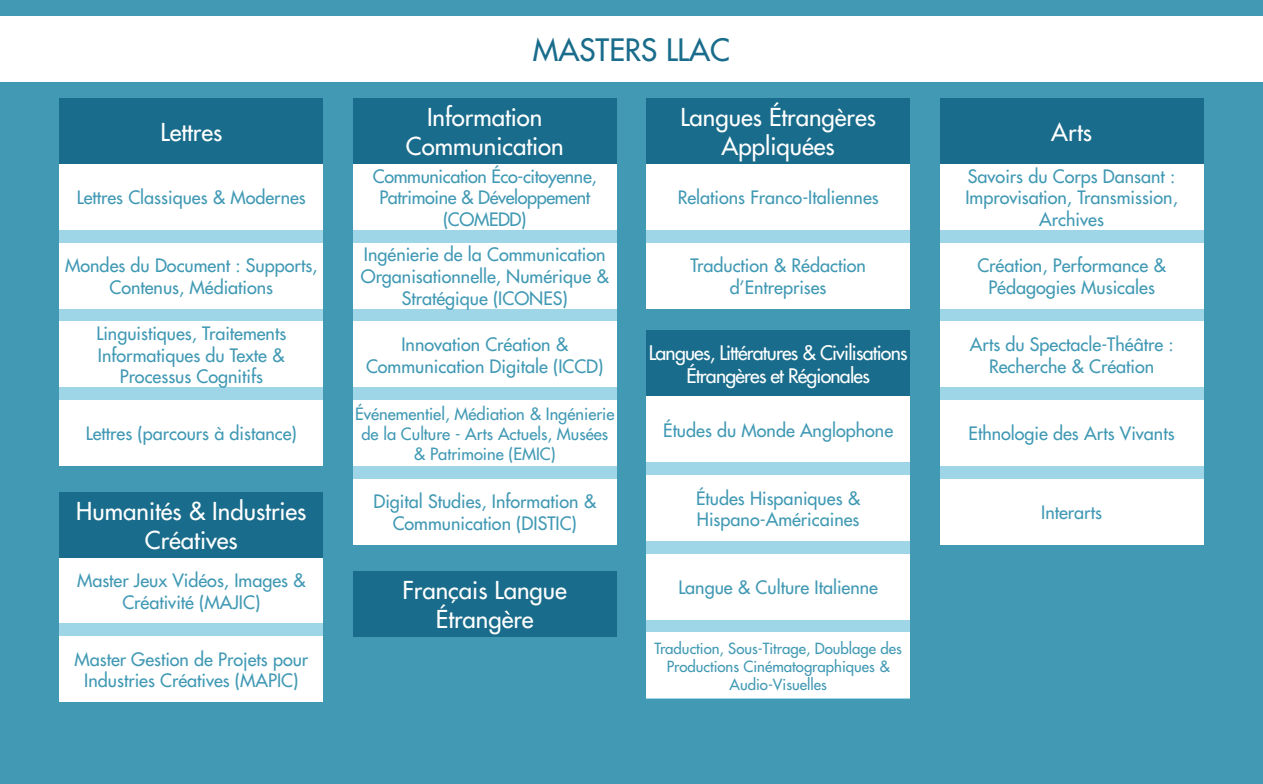
<style>
.page{position:relative;width:1263px;height:784px;background:#fff}
.page>*{position:absolute;margin:0;border:0;box-sizing:border-box;transform-origin:0 0}
.t1{font:500 30px "Futura Std";color:#196c8b}
.t2{font:500 24px/28.8px "Futura Std";color:#fff;text-align:center}
.t3{font:500 19.5px/23.4px "Futura Std";letter-spacing:-.04em;color:#fff;text-align:center}
.t4{font:500 18px/21.6px "Futura Std";color:#4199b4;text-align:center}
.t5{font:500 18px/21.6px "Futura Std";letter-spacing:-.02em;color:#4199b4;text-align:center}
.t6{font:500 16.5px/19.8px "Futura Std";color:#4199b4;text-align:center}
.t7{font:500 15px/18px "Futura Std";color:#4199b4;text-align:center}
</style>
<div class="page">
<div style="left:0;top:0;width:1263px;height:783px;background:#4199b4"></div>
<div style="left:60px;top:164px;width:263px;height:302px;background:#9ed5e7"></div>
<div style="left:60px;top:164px;width:263px;height:66px;background:#fff"></div>
<div style="left:60px;top:242px;width:263px;height:66px;background:#fff"></div>
<div style="left:60px;top:321px;width:263px;height:66px;background:#fff"></div>
<div style="left:60px;top:98px;width:263px;height:66px;background:#196c8b"></div>
<div style="left:353px;top:164px;width:264px;height:380px;background:#9ed5e7"></div>
<div style="left:353px;top:164px;width:264px;height:66px;background:#fff"></div>
<div style="left:353px;top:242px;width:264px;height:66px;background:#fff"></div>
<div style="left:353px;top:321px;width:264px;height:66px;background:#fff"></div>
<div style="left:353px;top:400px;width:264px;height:66px;background:#fff"></div>
<div style="left:353px;top:478px;width:264px;height:66px;background:#fff"></div>
<div style="left:353px;top:98px;width:264px;height:66px;background:#196c8b"></div>
<div style="left:0;top:16px;width:1263px;height:66px;background:#fff"></div>
<div style="left:646px;top:396px;width:264px;height:302px;background:#9ed5e7"></div>
<div style="left:646px;top:396px;width:264px;height:66px;background:#fff"></div>
<div style="left:646px;top:475px;width:264px;height:65px;background:#fff"></div>
<div style="left:646px;top:553px;width:264px;height:66px;background:#fff"></div>
<div style="left:646px;top:330px;width:264px;height:66px;background:#196c8b"></div>
<div style="left:646px;top:632px;width:264px;height:66px;background:#fff"></div>
<div style="left:60px;top:557px;width:263px;height:145px;background:#9ed5e7"></div>
<div style="left:60px;top:557px;width:263px;height:66px;background:#fff"></div>
<div style="left:60px;top:636px;width:263px;height:66px;background:#fff"></div>
<div style="left:60px;top:491px;width:263px;height:66px;background:#196c8b"></div>
<div style="left:646px;top:164px;width:264px;height:144px;background:#9ed5e7"></div>
<div style="left:646px;top:164px;width:264px;height:66px;background:#fff"></div>
<div style="left:646px;top:242px;width:264px;height:66px;background:#fff"></div>
<div style="left:646px;top:98px;width:264px;height:66px;background:#196c8b"></div>
<div style="left:940px;top:164px;width:263px;height:380px;background:#9ed5e7"></div>
<div style="left:940px;top:164px;width:263px;height:66px;background:#fff"></div>
<div style="left:940px;top:242px;width:263px;height:66px;background:#fff"></div>
<div style="left:940px;top:321px;width:263px;height:66px;background:#fff"></div>
<div style="left:940px;top:98px;width:263px;height:66px;background:#196c8b"></div>
<div style="left:940px;top:400px;width:263px;height:66px;background:#fff"></div>
<div style="left:940px;top:478px;width:263px;height:66px;background:#fff"></div>
<div style="left:353px;top:570px;width:264px;height:66px;background:#196c8b"></div>
<div style="left:60px;top:400px;width:263px;height:66px;background:#fff"></div>
<p class="t2" style="left:160px;top:118px;width:63px">Lettres</p>
<p class="t4" style="left:77px;top:187px;width:231px">Lettres Classiques &amp; Modernes</p>
<p class="t4" style="left:65px;top:255px;width:254px">Mondes du Document : Supports,<br>Contenus, Médiations</p>
<p class="t4" style="left:96px;top:322px;width:191px">Linguistiques, Traitements<br>Informatiques du Texte &amp;<br>Processus Cognitifs</p>
<p class="t4" style="left:86px;top:423px;width:212px">Lettres (parcours à distance)</p>
<p class="t2" style="left:76px;top:496px;width:232px">Humanités &amp; Industries<br>Créatives</p>
<p class="t4" style="left:77px;top:569px;width:230px">Master Jeux Vidéos, Images &amp;<br>Créativité (MAJIC)</p>
<p class="t4" style="left:74px;top:648px;width:235px">Master Gestion de Projets pour<br>Industries Créatives (MAPIC)</p>
<p class="t1" style="left:533px;top:31px;width:199px">MASTERS LLAC</p>
<p class="t2" style="left:406px;top:103px;width:159px">Information<br>Communication</p>
<p class="t5" style="left:373px;top:165px;width:225px">Communication Éco-citoyenne,<br>Patrimoine &amp; Développement (COMEDD)</p>
<p class="t4" style="left:361px;top:244px;width:250px">Ingénierie de la Communication<br>Organisationnelle, Numérique &amp;<br>Stratégique (ICONES)</p>
<p class="t4" style="left:366px;top:333px;width:239px">Innovation Création &amp;<br>Communication Digitale (ICCD)</p>
<p class="t6" style="left:355px;top:404px;width:261px">Événementiel, Médiation &amp; Ingénierie de la Culture - Arts Actuels, Musées</p>
<p class="t6" style="left:414px;top:443px;width:143px">&amp; Patrimoine (EMIC)</p>
<p class="t4" style="left:373px;top:491px;width:224px">Digital Studies, Information &amp;<br>Communication (DISTIC)</p>
<p class="t2" style="left:403px;top:576px;width:166px">Français Langue<br>Étrangère</p>
<p class="t2" style="left:680px;top:103px;width:197px">Langues Étrangères<br>Appliquées</p>
<p class="t4" style="left:678px;top:187px;width:202px">Relations Franco-Italiennes</p>
<p class="t4" style="left:690px;top:255px;width:177px">Traduction &amp; Rédaction d’Entreprises</p>
<p class="t3" style="left:649px;top:341px;width:260px">Langues, Littératures &amp; Civilisations<br>Étrangères et Régionales</p>
<p class="t4" style="left:663px;top:419px;width:231px">Études du Monde Anglophone</p>
<p class="t4" style="left:696px;top:487px;width:166px">Études Hispaniques &amp;</p>
<p class="t4" style="left:697px;top:508px;width:164px">Hispano-Américaines</p>
<p class="t4" style="left:678px;top:576px;width:201px">Langue &amp; Culture Italienne</p>
<p class="t7" style="left:654px;top:639px;width:249px">Traduction, Sous-Titrage, Doublage des<br>Productions Cinématographiques &amp;<br>Audio-Visuelles</p>
<p class="t2" style="left:1051px;top:118px;width:42px">Arts</p>
<p class="t4" style="left:965px;top:165px;width:214px">Savoirs du Corps Dansant :<br>Improvisation, Transmission,<br>Archives</p>
<p class="t4" style="left:977px;top:255px;width:190px">Création, Performance &amp;<br>Pédagogies Musicales</p>
<p class="t4" style="left:970px;top:333px;width:205px">Arts du Spectacle-Théâtre :</p>
<p class="t4" style="left:989px;top:355px;width:167px">Recherche &amp; Création</p>
<p class="t4" style="left:969px;top:423px;width:207px">Ethnologie des Arts Vivants</p>
<p class="t4" style="left:1041px;top:501px;width:62px">Interarts</p>
</div>
